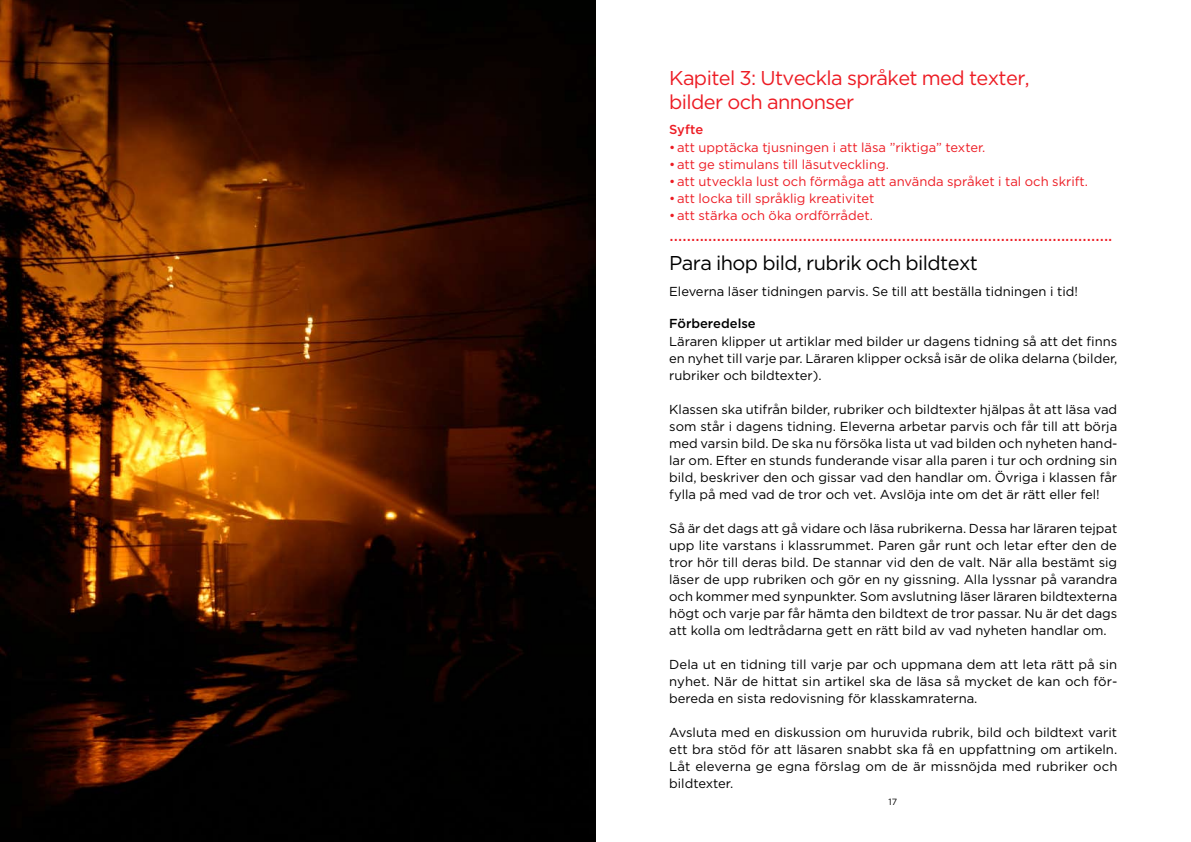
<style>
.page{position:relative;width:1191px;height:842px;background:#fff}
.page>*{position:absolute;margin:0;border:0;box-sizing:border-box;transform-origin:0 0}
.t1{font:20px/24.5px "Gotham";letter-spacing:-.03em;color:#ed1c24}
.t2{font:20px "Gotham";letter-spacing:-.03em;color:#000}
.t3{font:13px/17px "Gotham";color:#000;text-align:justify}
.t4{font:13px "Gotham";color:#ed1c24}
.t5{font:500 13px "Gotham";color:#000}
.t6{font:500 13px "Gotham";color:#ed1c24}
.t7{font:9px "Gotham";color:#000}
</style>
<div class="page">
<img style="left:0;top:0;width:595px;height:842px">
<h1 class="t1" style="left:669px;top:65px;width:362px">Kapitel 3: Utveckla språket med texter, bilder och annonser</h1>
<p class="t6" style="left:669px;top:121px;width:36px">Syfte</p>
<p class="t4" style="left:669px;top:139px;width:318px">•att upptäcka tjusningen i att läsa ”riktiga” texter.</p>
<p class="t4" style="left:669px;top:156px;width:221px">•att ge stimulans till läsutveckling.</p>
<p class="t4" style="left:669px;top:173px;width:420px">•att utveckla lust och förmåga att använda språket i tal och skrift.</p>
<p class="t4" style="left:669px;top:190px;width:207px">•att locka till språklig kreativitet</p>
<p class="t4" style="left:669px;top:207px;width:205px">•att stärka och öka ordförrådet.</p>
<h1 class="t1" style="left:669px;top:221px;width:445px">.......................................................................................................</h1>
<h1 class="t2" style="left:669px;top:251px;width:310px">Para ihop bild, rubrik och bildtext</h1>
<p class="t3" style="left:669px;top:283px;width:410px">Eleverna läser tidningen parvis. Se till att beställa tidningen i tid!</p>
<p class="t5" style="left:669px;top:315px;width:88px">Förberedelse</p>
<p class="t3" style="left:669px;top:333px;width:449px">Läraren klipper ut artiklar med bilder ur dagens tidning så att det finns en nyhet till varje par. Läraren klipper också isär de olika delarna (bilder, rubriker och bildtexter).</p>
<p class="t3" style="left:669px;top:401px;width:450px">Klassen ska utifrån bilder, rubriker och bildtexter hjälpas åt att läsa vad som står i dagens tidning. Eleverna arbetar parvis och får till att börja med varsin bild. De ska nu försöka lista ut vad bilden och nyheten hand&shy;lar om. Efter en stunds funderande visar alla paren i tur och ordning sin bild, beskriver den och gissar vad den handlar om. Övriga i klassen får fylla på med vad de tror och vet. Avslöja inte om det är rätt eller fel!</p>
<p class="t3" style="left:669px;top:520px;width:450px">Så är det dags att gå vidare och läsa rubrikerna. Dessa har läraren tejpat upp lite varstans i klassrummet. Paren går runt och letar efter den de tror hör till deras bild. De stannar vid den de valt. När alla bestämt sig läser de upp rubriken och gör en ny gissning. Alla lyssnar på varandra och kommer med synpunkter. Som avslutning läser läraren bildtexterna högt och varje par får hämta den bildtext de tror passar. Nu är det dags att kolla om ledtrådarna gett en rätt bild av vad nyheten handlar om.</p>
<p class="t3" style="left:669px;top:656px;width:450px">Dela ut en tidning till varje par och uppmana dem att leta rätt på sin nyhet. När de hittat sin artikel ska de läsa så mycket de kan och för&shy;bereda en sista redovisning för klasskamraterna.</p>
<p class="t3" style="left:669px;top:724px;width:450px">Avsluta med en diskussion om huruvida rubrik, bild och bildtext varit ett bra stöd för att läsaren snabbt ska få en uppfattning om artikeln.<br>Låt eleverna ge egna förslag om de är missnöjda med rubriker och bildtexter.</p>
<p class="t7" style="left:888px;top:796px;width:10px">17</p>
</div>
